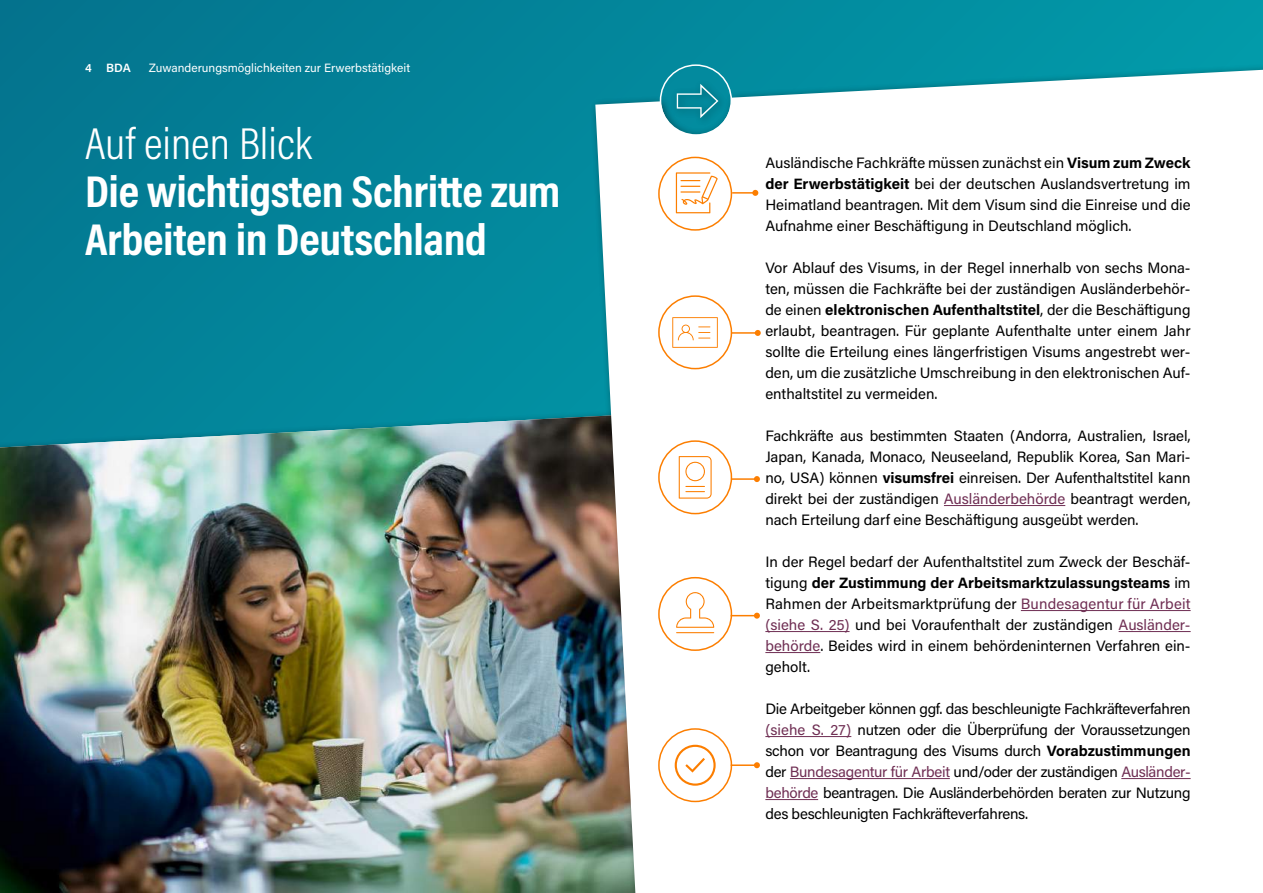
<style>
.page{position:relative;width:1263px;height:893px;background:#fff}
.page>*{position:absolute;margin:0;border:0;box-sizing:border-box;transform-origin:0 0}
.t1{font:700 45px/48px "Acumin Pro Cond";letter-spacing:-.01em;color:#fff;scale:1.04 1}
.t2{font:300 45px "Acumin Pro Cond";color:#fff;scale:1.04 1}
.t3{font:15px/21px "Acumin Pro";color:#000;text-align:justify}
.t4{font:12px "Acumin Pro";color:#fff}
.t5{font:600 12px "Acumin Pro";color:#fff}
.s1{font-weight:700}
.s2{color:#6f2e53}
</style>
<div class="page">
<div style="left:0;top:0;width:1263px;height:893px;background:linear-gradient(to right,#047992,#0299a8)"></div>
<img style="left:0;top:412px;width:589px;height:481px">
<svg style="left:595px;top:64px;width:668px;height:829px"></svg>
<hr style="left:944px;top:505px;width:121px;height:1px;background:#6f2e53">
<hr style="left:1021px;top:610px;width:169px;height:1px;background:#6f2e53">
<hr style="left:765px;top:631px;width:84px;height:1px;background:#6f2e53">
<hr style="left:1118px;top:631px;width:72px;height:1px;background:#6f2e53">
<hr style="left:765px;top:652px;width:55px;height:1px;background:#6f2e53">
<hr style="left:765px;top:736px;width:86px;height:1px;background:#6f2e53">
<hr style="left:790px;top:778px;width:160px;height:1px;background:#6f2e53">
<hr style="left:1121px;top:778px;width:69px;height:1px;background:#6f2e53">
<hr style="left:765px;top:799px;width:53px;height:1px;background:#6f2e53">
<div style="left:660px;top:64px;width:72px;height:73px;border:2px solid #fff;border-radius:50%"></div>
<div style="left:670px;top:79px;width:58px;height:48px;background:#000;opacity:.43"></div>
<svg style="left:677px;top:84px;width:41px;height:34px"></svg>
<hr style="left:732px;top:192px;width:23px;height:2px;background:#fc7e00">
<svg style="left:752px;top:190px;width:6px;height:6px"></svg>
<div style="left:658px;top:157px;width:74px;height:74px;border:2px solid #fc7e00;border-radius:50%"></div>
<svg style="left:676px;top:172px;width:42px;height:41px"></svg>
<hr style="left:731px;top:332px;width:27px;height:2px;background:#fc7e00">
<svg style="left:755px;top:330px;width:6px;height:6px"></svg>
<div style="left:658px;top:295px;width:74px;height:74px;border:2px solid #fc7e00;border-radius:50%"></div>
<svg style="left:672px;top:317px;width:46px;height:31px"></svg>
<hr style="left:731px;top:764px;width:26px;height:2px;background:#fc7e00">
<svg style="left:754px;top:762px;width:6px;height:6px"></svg>
<div style="left:658px;top:728px;width:74px;height:74px;border:2px solid #fc7e00;border-radius:50%"></div>
<svg style="left:675px;top:745px;width:41px;height:41px"></svg>
<svg style="left:732px;top:613px;width:28px;height:6px"></svg>
<div style="left:658px;top:577px;width:74px;height:74px;border:2px solid #fc7e00;border-radius:50%"></div>
<svg style="left:676px;top:592px;width:38px;height:36px"></svg>
<hr style="left:676px;top:632px;width:38px;height:1px;background:#fc7e00">
<hr style="left:731px;top:478px;width:26px;height:2px;background:#fc7e00">
<svg style="left:754px;top:476px;width:6px;height:6px"></svg>
<div style="left:658px;top:440px;width:74px;height:74px;border:2px solid #fc7e00;border-radius:50%"></div>
<svg style="left:679px;top:456px;width:33px;height:43px"></svg>
<p class="t5" style="left:85px;top:59px;width:47px">4 BDA</p>
<p class="t4" style="left:149px;top:59px;width:263px">Zuwanderungsmöglichkeiten zur Erwerbstätigkeit</p>
<h1 class="t2" style="left:85px;top:115px;width:220px">Auf einen Blick</h1>
<h1 class="t1" style="left:85px;top:166px;width:459px">Die wichtigsten Schritte zum<br>Arbeiten in Deutschland</h1>
<p class="t3" style="left:765px;top:152px;width:427px">Ausländische Fachkräfte müssen zunächst ein <span class="s1">Visum zum Zweck der Erwerbstätigkeit</span> bei der deutschen Auslandsvertretung im Heimatland beantragen. Mit dem Visum sind die Einreise und die Aufnahme einer Beschäftigung in Deutschland möglich.</p>
<p class="t3" style="left:765px;top:257px;width:427px">Vor Ablauf des Visums, in der Regel innerhalb von sechs Mona&shy;ten, müssen die Fachkräfte bei der zuständigen Ausländerbehör&shy;de einen <span class="s1">elektronischen Aufenthaltstitel</span>, der die Beschäftigung erlaubt, beantragen. Für geplante Aufenthalte unter einem Jahr sollte die Erteilung eines längerfristigen Visums angestrebt wer&shy;den, um die zusätzliche Umschreibung in den elektronischen Auf&shy;enthaltstitel zu vermeiden.</p>
<p class="t3" style="left:765px;top:425px;width:427px">Fachkräfte aus bestimmten Staaten (Andorra, Australien, Israel, Japan, Kanada, Monaco, Neuseeland, Republik Korea, San Mari&shy;no, USA) können <span class="s1">visumsfrei</span> einreisen. Der Aufenthaltstitel kann direkt bei der zuständigen <span class="s2">Ausländerbehörde</span> beantragt werden, nach Erteilung darf eine Beschäftigung ausgeübt werden.</p>
<p class="t3" style="left:765px;top:551px;width:427px">In der Regel bedarf der Aufenthaltstitel zum Zweck der Beschäf&shy;tigung <span class="s1">der Zustimmung der Arbeitsmarktzulassungsteams</span> im Rahmen der Arbeitsmarktprüfung der <span class="s2">Bundesagentur für Arbeit (siehe S. 25)</span> und bei Voraufenthalt der zuständigen <span class="s2">Ausländer&shy;behörde</span>. Beides wird in einem behördeninternen Verfahren ein&shy;geholt.</p>
<p class="t3" style="left:765px;top:698px;width:427px">Die Arbeitgeber können ggf. das beschleunigte Fachkräfteverfahren <span class="s2">(siehe S. 27)</span> nutzen oder die Überprüfung der Voraussetzungen schon vor Beantragung des Visums durch <span class="s1">Vorabzustimmungen </span>der <span class="s2">Bundesagentur für Arbeit</span> und/oder der zuständigen <span class="s2">Ausländer&shy;behörde</span> beantragen. Die Ausländerbehörden beraten zur Nutzung des beschleunigten Fachkräfteverfahrens.</p>
</div>
